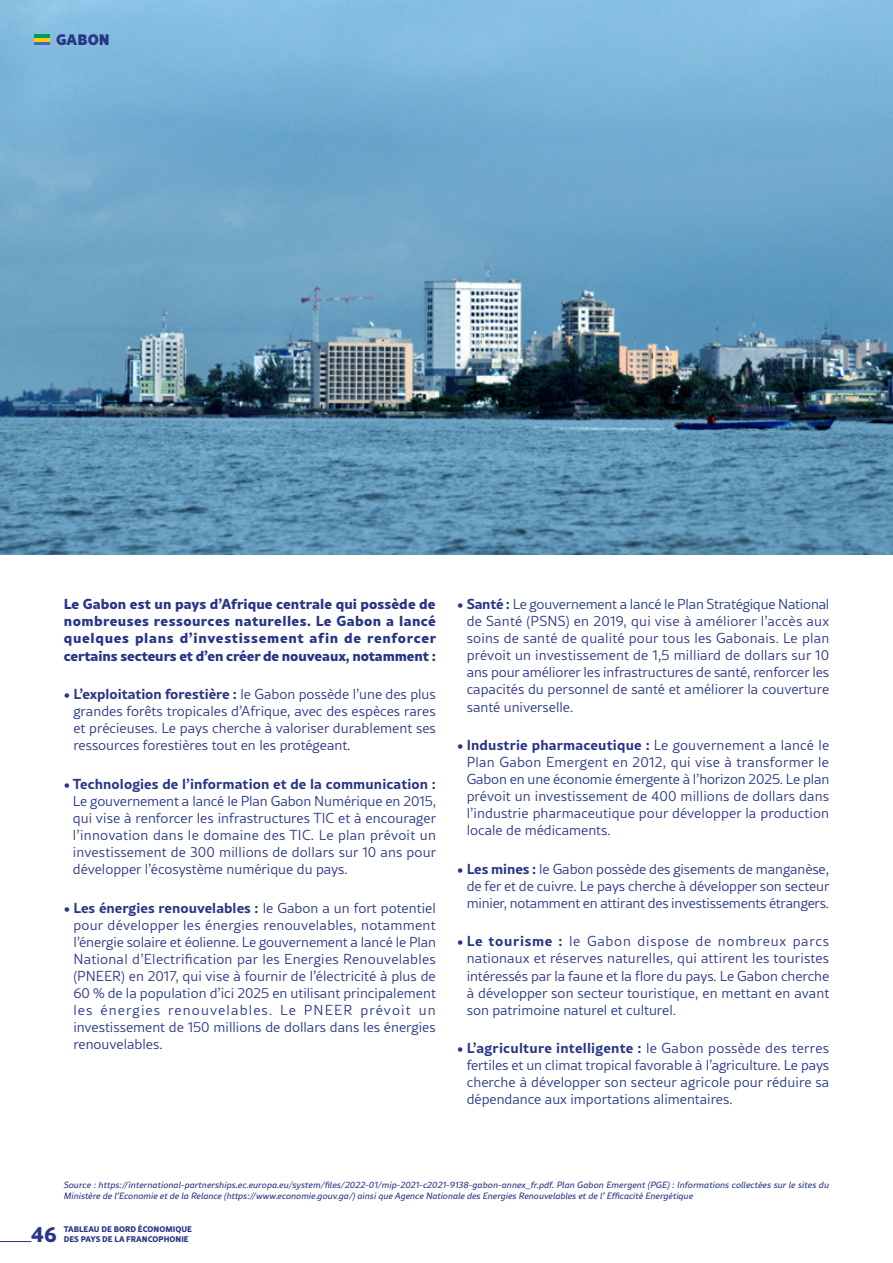
<style>
.page{position:relative;width:893px;height:1263px;background:#fff}
.page>*{position:absolute;margin:0;border:0;box-sizing:border-box;transform-origin:0 0}
.t1{font:800 21.6px "Rival Sans";color:#283587}
.Rubriquage{font:900 15px "Rival Sans";letter-spacing:.01em;color:#283587}
.BODY{font:300 14.25px/17.1px "Rival Sans";color:#283587;text-align:justify}
.Chapo_1{font:800 14.25px/17.2px "Rival Sans";letter-spacing:-.005em;color:#283587;text-align:justify}
.t2{font:italic 9px/10.8px "Rival Sans";color:#283587}
.t3{font:800 8.1px "Rival Sans";color:#283587}
.s1{font-weight:700}
</style>
<div class="page">
<img style="left:0;top:0;width:893px;height:555px">
<div style="left:34px;top:35px;width:16px;height:10px;background:#416bb2"></div>
<div style="left:34px;top:35px;width:16px;height:7px;background:#fec910"></div>
<hr style="left:34px;top:35px;width:16px;height:3px;background:#009d58">
<hr style="left:0;top:1241px;width:31px;height:1px;background:#283587">
<p class="Rubriquage" style="left:56px;top:27px;width:55px">GABON</p>
<p class="Chapo_1" style="left:64px;top:594px;width:374px">Le Gabon est un pays d’Afrique centrale qui possède de nombreuses ressources naturelles. Le Gabon a lancé quelques plans d’investissement afin de renforcer certains secteurs et d’en créer de nouveaux, notamment :</p>
<p class="BODY" style="left:73px;top:685px;width:364px;text-indent:-10px"><span class="s1">• L’exploitation forestière :</span> le Gabon possède l’une des plus grandes forêts tropicales d’Afrique, avec des espèces rares et précieuses. Le pays cherche à valoriser durablement ses ressources forestières tout en les protégeant.</p>
<p class="BODY" style="left:73px;top:775px;width:365px;text-indent:-9px"><span class="s1">• Technologies de l’information et de la communication :<br></span>Le gouvernement a lancé le Plan Gabon Numérique en 2015, qui vise à renforcer les infrastructures TIC et à encourager l’innovation dans le domaine des TIC. Le plan prévoit un investissement de 300 millions de dollars sur 10 ans pour développer l’écosystème numérique du pays.</p>
<p class="BODY" style="left:73px;top:899px;width:364px;text-indent:-10px"><span class="s1">• Les énergies renouvelables :</span> le Gabon a un fort potentiel pour développer les énergies renouvelables, notamment l’énergie solaire et éolienne. Le gouvernement a lancé le Plan National d’Electrification par les Energies Renouvelables (PNEER) en 2017, qui vise à fournir de l’électricité à plus de 60 % de la population d’ici 2025 en utilisant principalement les énergies renouvelables. Le PNEER prévoit un investissement de 150 millions de dollars dans les énergies renouvelables.</p>
<p class="BODY" style="left:467px;top:595px;width:364px;text-indent:-10px"><span class="s1">• Santé :</span> Le gouvernement a lancé le Plan Stratégique National de Santé (PSNS) en 2019, qui vise à améliorer l’accès aux soins de santé de qualité pour tous les Gabonais. Le plan prévoit un investissement de 1,5 milliard de dollars sur 10 ans pour améliorer les infrastructures de santé, renforcer les capacités du personnel de santé et améliorer la couverture santé universelle.</p>
<p class="BODY" style="left:467px;top:736px;width:364px;text-indent:-10px"><span class="s1">• Industrie pharmaceutique :</span> Le gouvernement a lancé le Plan Gabon Emergent en 2012, qui vise à transformer le Gabon en une économie émergente à l’horizon 2025. Le plan prévoit un investissement de 400 millions de dollars dans l’industrie pharmaceutique pour développer la production locale de médicaments.</p>
<p class="BODY" style="left:467px;top:860px;width:364px;text-indent:-10px"><span class="s1">• Les mines :</span> le Gabon possède des gisements de manganèse, de fer et de cuivre. Le pays cherche à développer son secteur minier, notamment en attirant des investissements étrangers.</p>
<p class="BODY" style="left:467px;top:933px;width:364px;text-indent:-10px"><span class="s1">• Le tourisme :</span> le Gabon dispose de nombreux parcs nationaux et réserves naturelles, qui attirent les touristes intéressés par la faune et la flore du pays. Le Gabon cherche à développer son secteur touristique, en mettant en avant son patrimoine naturel et culturel.</p>
<p class="BODY" style="left:467px;top:1039px;width:364px;text-indent:-10px"><span class="s1">• L’agriculture intelligente :</span> le Gabon possède des terres fertiles et un climat tropical favorable à l’agriculture. Le pays cherche à développer son secteur agricole pour réduire sa dépendance aux importations alimentaires.</p>
<p class="t2" style="left:64px;top:1180px;width:767px">Source : https://international-partnerships.ec.europa.eu/system/files/2022-01/mip-2021-c2021-9138-gabon-annex_fr.pdf. Plan Gabon Emergent (PGE) : Informations collectées sur le sites du<br>Ministère de l’Economie et de la Relance (https://www.economie.gouv.ga/) ainsi que Agence Nationale des Energies Renouvelables et de l’ Efficacité Energétique</p>
<p class="t3" style="left:64px;top:1223px;width:130px">TABLEAU DE BORD ÉCONOMIQUE</p>
<h1 class="t1" style="left:31px;top:1217px;width:27px">46</h1>
<p class="t3" style="left:64px;top:1232px;width:127px">DES PAYS DE LA FRANCOPHONIE</p>
</div>
